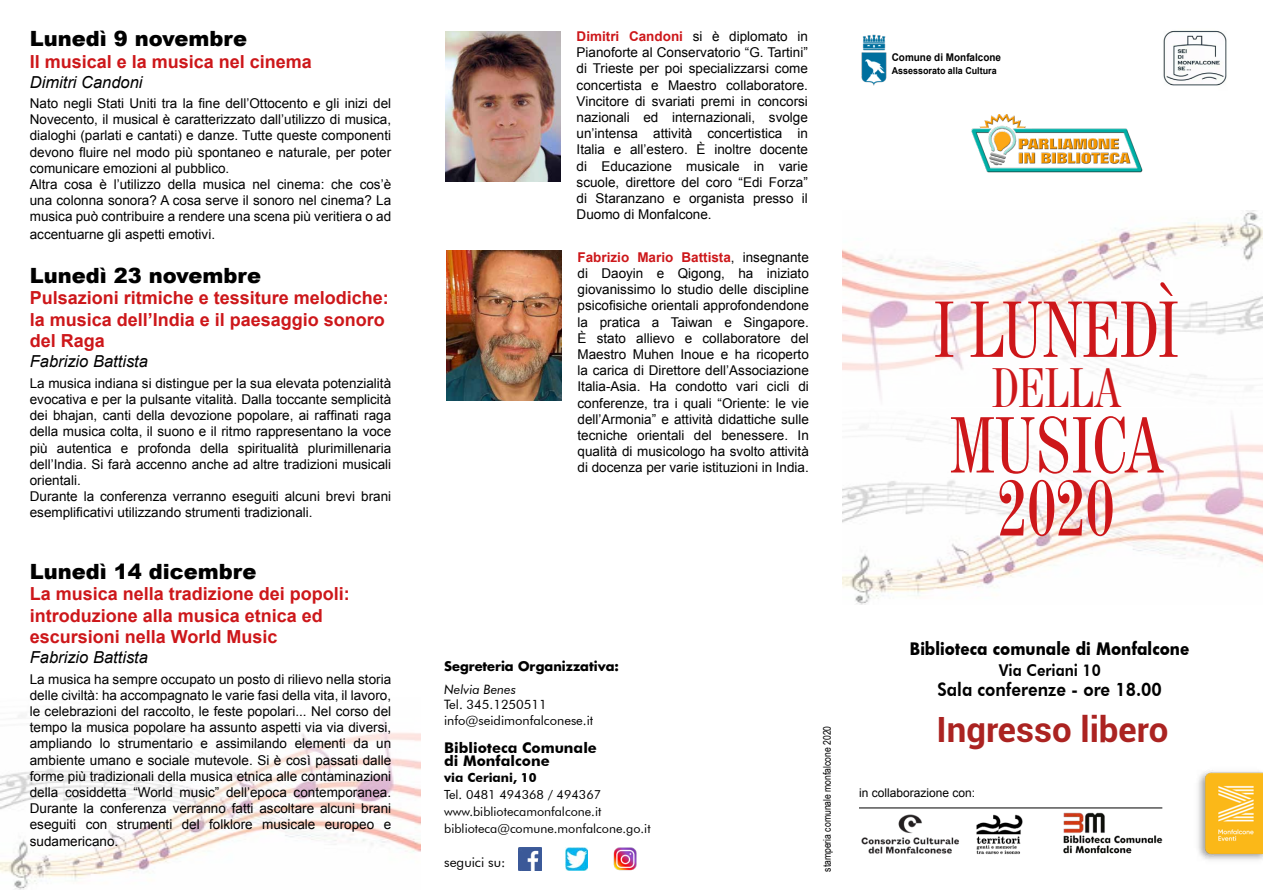
<style>
.page{position:relative;width:1263px;height:893px;background:#fff}
.page>*{position:absolute;margin:0;border:0;box-sizing:border-box;transform-origin:0 0}
.t1{font:condensed 78.9px "Century 725 BT";color:#cd171a;scale:.85 1}
.t2{font:condensed 78.9px "Century 725 BT";color:#cd171a;scale:.85 1}
.t3{font:condensed 55.2px "Century 725 BT";color:#cd171a;scale:.85 1}
.t4{font:700 34.8px "Roboto";color:#ab2321}
.t5{font:900 21px "Arial";color:#000}
.t6{font:800 18.6px "Futura BT";color:#000;scale:.91 1}
.t7{font:700 18px/21.6px "Arial";color:#cd171a}
.t8{font:700 16.8px "Futura";color:#000;scale:.91 1}
.t9{font:italic 16.5px "Arial";color:#000}
.t10{font:800 16.2px "Futura BT";color:#000;scale:.91 1}
.t11{font:700 14.7px/13.2px "Futura BT";color:#000}
.t12{font:13.5px/16.2px "Arial";color:#000;text-align:justify}
.t13{font:13.5px "Futura BT";color:#000}
.t14{font:12.9px/15.6px "Futura BT";color:#000}
.t15{font:700 12.9px "Futura LT";color:#000}
.t16{font:italic 12.9px "Futura BT";color:#000}
.t17{font:12.6px/16.6px "Futura BT";color:#000}
.t18{font:700 12.6px "Futura BT";color:#000}
.t19{font:12px "Arial";color:#000}
.t20{font:700 10.65px "Arial";color:#000;scale:.94 1}
.t21{font:10.5px "Arial Narrow";color:#000}
.t22{font:700 9.6px "Arial";color:#000;scale:.94 1}
.s1{font-weight:700;color:#cd171a}
</style>
<div class="page">
<img style="left:0;top:705px;width:421px;height:184px">
<img style="left:1064px;top:812px;width:99px;height:42px">
<img style="left:861px;top:34px;width:26px;height:52px">
<img style="left:971px;top:115px;width:172px;height:58px">
<img style="left:1163px;top:30px;width:64px;height:56px">
<img style="left:861px;top:814px;width:162px;height:40px">
<img style="left:1198px;top:770px;width:65px;height:90px">
<img style="left:613px;top:847px;width:24px;height:23px">
<img style="left:565px;top:848px;width:22px;height:22px">
<img style="left:519px;top:847px;width:22px;height:23px">
<img style="left:842px;top:211px;width:421px;height:393px">
<img style="left:445px;top:31px;width:116px;height:151px">
<img style="left:446px;top:250px;width:116px;height:150px">
<hr style="left:859px;top:807px;width:303px;height:1px;background:#000">
<h3 class="t5" style="left:30px;top:23px;width:219px">Lunedì 9 novembre</h3>
<h3 class="t7" style="left:30px;top:51px;width:284px">Il musical e la musica nel cinema</h3>
<p class="t9" style="left:30px;top:71px;width:114px">Dimitri Candoni</p>
<p class="t12" style="left:30px;top:95px;width:363px;text-align:left">Nato negli Stati Uniti tra la fine dell’Ottocento e gli inizi del Novecento, il musical è caratterizzato dall’utilizzo di musica, dialoghi (parlati e cantati) e danze. Tutte queste componenti devono fluire nel modo più spontaneo e naturale, per poter comunicare emozioni al pubblico.<br>Altra cosa è l’utilizzo della musica nel cinema: che cos’è una colonna sonora? A cosa serve il sonoro nel cinema? La musica può contribuire a rendere una scena più veritiera o ad</p>
<p class="t12" style="left:30px;top:227px;width:187px">accentuarne gli aspetti emotivi.</p>
<h3 class="t5" style="left:30px;top:260px;width:233px">Lunedì 23 novembre</h3>
<h3 class="t7" style="left:30px;top:288px;width:361px">Pulsazioni ritmiche e tessiture melodiche: la musica dell’India e il paesaggio sonoro del Raga</h3>
<p class="t9" style="left:30px;top:351px;width:120px">Fabrizio Battista</p>
<p class="t12" style="left:30px;top:375px;width:363px;text-align:left">La musica indiana si distingue per la sua elevata potenzialità evocativa e per la pulsante vitalità. Dalla toccante semplicità dei bhajan, canti della devozione popolare, ai raffinati raga della musica colta, il suono e il ritmo rappresentano la voce più autentica e profonda della spiritualità plurimillenaria dell’India. Si farà accenno anche ad altre tradizioni musicali orientali.<br>Durante la conferenza verranno eseguiti alcuni brevi brani esemplificativi utilizzando strumenti tradizionali.</p>
<h3 class="t5" style="left:30px;top:556px;width:228px">Lunedì 14 dicembre</h3>
<h3 class="t7" style="left:30px;top:584px;width:322px">La musica nella tradizione dei popoli: introduzione alla musica etnica ed escursioni nella World Music</h3>
<p class="t9" style="left:30px;top:647px;width:120px">Fabrizio Battista</p>
<p class="t12" style="left:30px;top:671px;width:363px">La musica ha sempre occupato un posto di rilievo nella storia delle civiltà: ha accompagnato le varie fasi della vita, il lavoro, le celebrazioni del raccolto, le feste popolari... Nel corso del tempo la musica popolare ha assunto aspetti via via diversi, ampliando lo strumentario e assimilando elementi da un ambiente umano e sociale mutevole. Si è così passati dalle forme più tradizionali della musica etnica alle contaminazioni della cosiddetta “World music” dell’epoca contemporanea.<br>Durante la conferenza verranno fatti ascoltare alcuni brani eseguiti con strumenti del folklore musicale europeo e sudamericano.</p>
<p class="t12" style="left:577px;top:28px;width:233px"><span class="s1">Dimitri Candoni</span> si è diplomato in Pianoforte al Conservatorio “G. Tartini” di Trieste per poi specializzarsi come concertista e Maestro collaboratore.<br>Vincitore di svariati premi in concorsi nazionali ed internazionali, svolge un’intensa attività concertistica in Italia e all’estero. È inoltre docente di Educazione musicale in varie scuole, direttore del coro “Edi Forza” di Staranzano e organista presso il Duomo di Monfalcone.</p>
<p class="t12" style="left:577px;top:249px;width:233px"><span class="s1">Fabrizio Mario Battista</span>, insegnante di Daoyin e Qigong, ha iniziato giovanissimo lo studio delle discipline psicofisiche orientali approfondendone la pratica a Taiwan e Singapore.<br>È stato allievo e collaboratore del Maestro Muhen Inoue e ha ricoperto la carica di Direttore dell’Associazione Italia-Asia. Ha condotto vari cicli di conferenze, tra i quali “Oriente: le vie dell’Armonia” e attività didattiche sulle tecniche orientali del benessere. In qualità di musicologo ha svolto attività di docenza per varie istituzioni in India.</p>
<p class="t20" style="left:892px;top:50px;width:118px">Comune di Monfalcone</p>
<p class="t22" style="left:892px;top:64px;width:113px">Assessorato alla Cultura</p>
<h1 class="t1" style="left:934px;top:281px;width:290px">I LUNEDÌ</h1>
<h2 class="t3" style="left:992px;top:354px;width:154px">della</h2>
<h1 class="t1" style="left:950px;top:397px;width:253px">MUSICA</h1>
<h1 class="t2" style="left:998px;top:460px;width:139px">2020</h1>
<p class="t15" style="left:444px;top:658px;width:176px">Segreteria Organizzativa:</p>
<p class="t16" style="left:444px;top:681px;width:73px">Nelvia Benes</p>
<p class="t14" style="left:444px;top:697px;width:151px">Tel. 345.1250511 info@seidimonfalconese.it</p>
<p class="t11" style="left:444px;top:741px;width:154px">Biblioteca Comunale di Monfalcone</p>
<p class="t18" style="left:444px;top:770px;width:94px">via Ceriani, 10</p>
<p class="t17" style="left:444px;top:786px;width:208px">Tel. 0481 494368 / 494367 www.bibliotecamonfalcone.it biblioteca@comune.monfalcone.go.it</p>
<p class="t13" style="left:444px;top:854px;width:63px">seguici su:</p>
<p class="t21" style="left:819px;top:872px;width:147px;rotate:-90deg">stamperia comunale monfalcone 2020</p>
<p class="t8" style="left:910px;top:637px;width:309px">Biblioteca comunale di Monfalcone</p>
<p class="t10" style="left:999px;top:661px;width:114px">Via Ceriani 10</p>
<h3 class="t6" style="left:937px;top:678px;width:248px">Sala conferenze - ore 18.00</h3>
<h3 class="t4" style="left:936px;top:705px;width:233px">Ingresso libero</h3>
<p class="t19" style="left:859px;top:785px;width:118px">in collaborazione con:</p>
</div>
